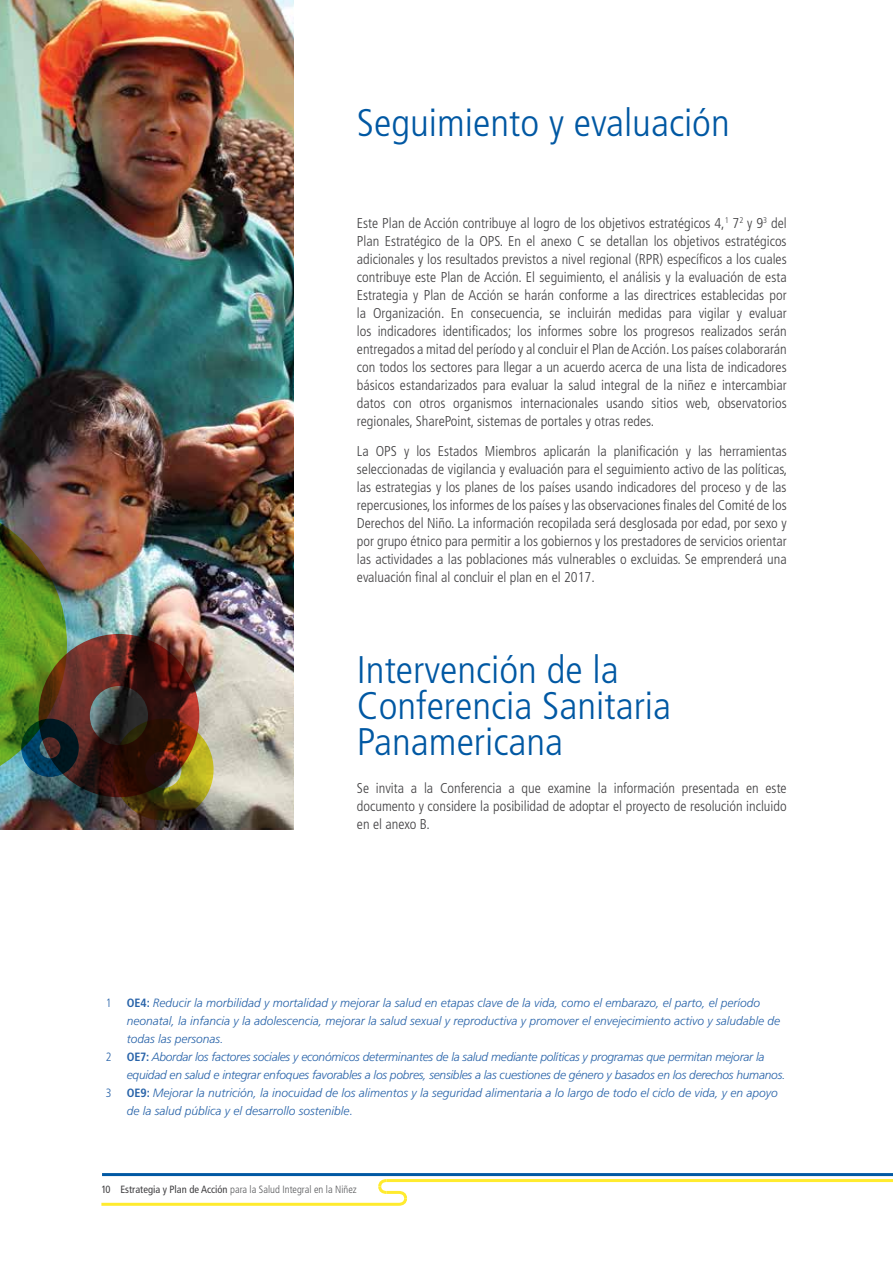
<style>
.page{position:relative;width:893px;height:1263px;background:#fff}
.page>*{position:absolute;margin:0;border:0;box-sizing:border-box;transform-origin:0 0}
.t1{font:300 condensed 38.4px/36px "Frutiger LT Std";color:#0058a3;scale:1.05 1}
.t2{font:300 condensed 14.25px/18px "Frutiger LT Std";color:#414042;text-align:justify}
.t3{font:italic 300 12px/18px "Frutiger LT Std";color:#2863a9}
.t4{font:italic 300 12px/18px "Frutiger LT Std";letter-spacing:-.02em;color:#2863a9}
.t5{font:300 condensed 12px "Frutiger LT Std";color:#2863a9}
.t6{font:300 condensed 10.5px "Frutiger LT Std";color:#58595b}
.t7{font:condensed 10.5px "Frutiger LT Std";color:#414042}
.s1{font-weight:700;font-style:normal;font-stretch:condensed}
.s2{font-style:normal;font-stretch:condensed}
.s3{font-weight:400;color:#414042}
</style>
<div class="page">
<svg style="left:101px;top:1173px;width:792px;height:33px"></svg>
<img style="left:0;top:0;width:293px;height:830px">
<img style="left:0;top:502px;width:214px;height:318px">
<h1 class="t1" style="left:357px;top:106px;width:357px">Seguimiento y evaluación</h1>
<p class="t2" style="left:357px;top:214px;width:431px">Este Plan de Acción contribuye al logro de los objetivos estratégicos 4,<sup>1</sup> 7<sup>2</sup> y 9<sup>3</sup> del Plan Estratégico de la OPS. En el anexo C se detallan los objetivos estratégicos adicionales y los resultados previstos a nivel regional (RPR) específicos a los cuales contribuye este Plan de Acción. El seguimiento, el análisis y la evaluación de esta Estrategia y Plan de Acción se harán conforme a las directrices establecidas por la Organización. En consecuencia, se incluirán medidas para vigilar y evaluar los indicadores identificados; los informes sobre los progresos realizados serán entregados a mitad del período y al concluir el Plan de Acción. Los países colaborarán con todos los sectores para llegar a un acuerdo acerca de una lista de indicadores básicos estandarizados para evaluar la salud integral de la niñez e intercambiar datos con otros organismos internacionales usando sitios web, observatorios regionales, SharePoint, sistemas de portales y otras redes.</p>
<p class="t2" style="left:357px;top:443px;width:432px">La OPS y los Estados Miembros aplicarán la planificación y las herramientas seleccionadas de vigilancia y evaluación para el seguimiento activo de las políticas, las estrategias y los planes de los países usando indicadores del proceso y de las repercusiones, los informes de los países y las observaciones finales del Comité de los Derechos del Niño. La información recopilada será desglosada por edad, por sexo y por grupo étnico para permitir a los gobiernos y los prestadores de servicios orientar las actividades a las poblaciones más vulnerables o excluidas. Se emprenderá una evaluación final al concluir el plan en el 2017.</p>
<h1 class="t1" style="left:357px;top:652px;width:301px">Intervención de la<br>Conferencia Sanitaria<br>Panamericana</h1>
<p class="t2" style="left:357px;top:779px;width:431px">Se invita a la Conferencia a que examine la información presentada en este documento y considere la posibilidad de adoptar el proyecto de resolución incluido en el anexo B.</p>
<p class="t5" style="left:106px;top:996px;width:7px">1</p>
<p class="t3" style="left:127px;top:994px;width:655px"><span class="s1">OE4:</span> Reducir la morbilidad y mortalidad y mejorar la salud en etapas clave de la vida, como el embarazo, el parto, el período neonatal, la infancia y la adolescencia, mejorar la salud sexual y reproductiva y promover el envejecimiento activo y saludable de todas las personas.</p>
<p class="t5" style="left:106px;top:1050px;width:7px">2</p>
<p class="t4" style="left:127px;top:1048px;width:660px"><span class="s1">OE7:</span> Abordar los factores sociales y económicos determinantes de la salud mediante políticas y programas que permitan mejorar la equidad en salud e integrar enfoques favorables a los pobres, sensibles a las cuestiones de género y basados en los derechos humanos.</p>
<p class="t5" style="left:106px;top:1086px;width:7px">3</p>
<p class="t3" style="left:127px;top:1084px;width:652px"><span class="s1">OE9:</span> Mejorar la nutrición, la inocuidad de los alimentos y la seguridad alimentaria a lo largo de todo el ciclo de vida, y en apoyo de la salud pública y el desarrollo sostenible<span class="s2">.</span></p>
<p class="t7" style="left:101px;top:1183px;width:11px">10</p>
<p class="t6" style="left:120px;top:1183px;width:238px"><span class="s3">Estrategia y Plan de Acción</span> para la Salud Integral en la Niñez</p>
</div>
